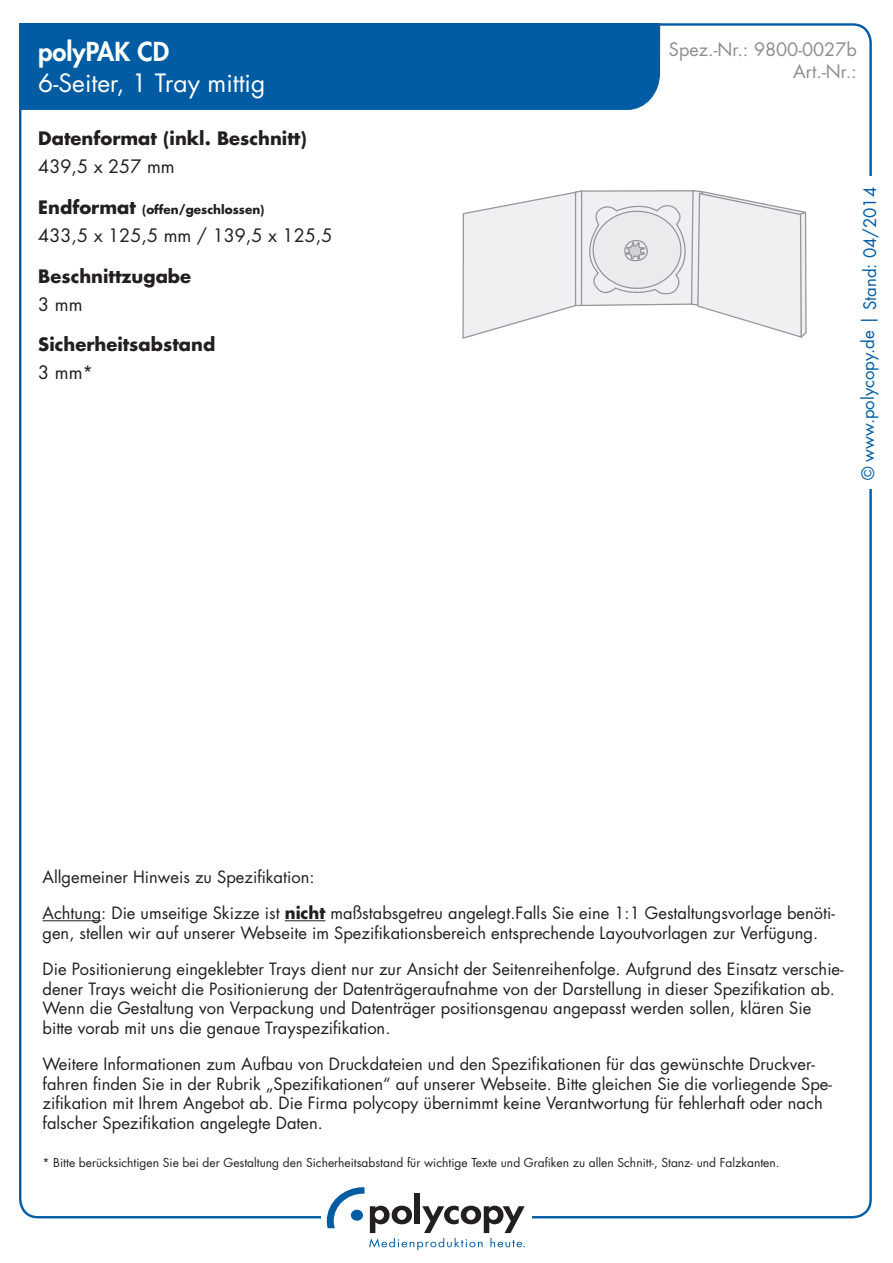
<style>
.page{position:relative;width:893px;height:1263px;background:#fff}
.page>*{position:absolute;margin:0;border:0;box-sizing:border-box;transform-origin:0 0}
.t1{font:800 25.35px "Futura LT";color:#fff}
.t2{font:24.6px "Futura LT";color:#fff}
.t3{font:700 18px "Futura LT";color:#231f20}
.t4{font:18px "Futura LT";color:#231f20}
.t5{font:18px/21.6px "Futura LT";color:#8b8d90;text-align:right}
.t6{font:16.8px "Futura LT";color:#015ca3}
.t7{font:16.5px/19.5px "Futura LT";color:#231f20}
.t8{font:12px "Futura LT";color:#231f20}
.t9{font:700 12px "Futura LT";color:#231f20}
.s1{font-size:18px}
.s2{font-weight:700}
</style>
<div class="page">
<div style="left:19px;top:24px;width:642px;height:87px;background:#015ca3"></div>
<svg style="left:327px;top:1187px;width:198px;height:63px"></svg>
<svg style="left:462px;top:190px;width:345px;height:149px"></svg>
<hr style="left:43px;top:920px;width:58px;height:1px;background:#231f20">
<hr style="left:285px;top:920px;width:40px;height:1px;background:#231f20">
<h1 class="t1" style="left:38px;top:34px;width:132px">polyPAK CD</h1>
<h2 class="t2" style="left:38px;top:67px;width:228px">6-Seiter, 1 Tray mittig</h2>
<p class="t3" style="left:38px;top:126px;width:270px">Datenformat (inkl. Beschnitt)</p>
<p class="t4" style="left:38px;top:155px;width:138px">439,5 x 257 mm</p>
<p class="t9" style="left:38px;top:201px;width:228px"><span class="s1">Endformat</span> (offen/geschlossen)</p>
<p class="t4" style="left:38px;top:224px;width:296px">433,5 x 125,5 mm / 139,5 x 125,5</p>
<p class="t3" style="left:38px;top:264px;width:154px">Beschnittzugabe</p>
<p class="t4" style="left:38px;top:293px;width:46px">3 mm</p>
<p class="t3" style="left:38px;top:333px;width:178px">Sicherheitsabstand</p>
<p class="t4" style="left:38px;top:361px;width:56px">3 mm*</p>
<p class="t5" style="left:669px;top:39px;width:189px">Spez.-Nr.: 9800-0027b<br>Art.-Nr.:</p>
<p class="t6" style="left:857px;top:480px;width:295px;rotate:-90deg">© www.polycopy.de | Stand: 04/2014</p>
<p class="t7" style="left:43px;top:867px;width:273px">Allgemeiner Hinweis zu Spezifikation:</p>
<p class="t7" style="left:43px;top:903px;width:794px">Achtung: Die umseitige Skizze ist <span class="s2">nicht</span> maßstabsgetreu angelegt.Falls Sie eine 1:1 Gestaltungsvorlage benöti&shy;gen, stellen wir auf unserer Webseite im Spezifikationsbereich entsprechende Layoutvorlagen zur Verfügung.</p>
<p class="t7" style="left:43px;top:959px;width:803px">Die Positionierung eingeklebter Trays dient nur zur Ansicht der Seitenreihenfolge. Aufgrund des Einsatz verschie&shy;dener Trays weicht die Positionierung der Datenträgeraufnahme von der Darstellung in dieser Spezifikation ab.<br>Wenn die Gestaltung von Verpackung und Datenträger positionsgenau angepasst werden sollen, klären Sie bitte vorab mit uns die genaue Trayspezifikation.</p>
<p class="t7" style="left:43px;top:1054px;width:791px">Weitere Informationen zum Aufbau von Druckdateien und den Spezifikationen für das gewünschte Druckver&shy;fahren finden Sie in der Rubrik „Spezifikationen“ auf unserer Webseite. Bitte gleichen Sie die vorliegende Spe&shy;zifikation mit Ihrem Angebot ab. Die Firma polycopy übernimmt keine Verantwortung für fehlerhaft oder nach falscher Spezifikation angelegte Daten.</p>
<p class="t8" style="left:43px;top:1154px;width:738px">* Bitte berücksichtigen Sie bei der Gestaltung den Sicherheitsabstand für wichtige Texte und Grafiken zu allen Schnitt-, Stanz- und Falzkanten.</p>
</div>
